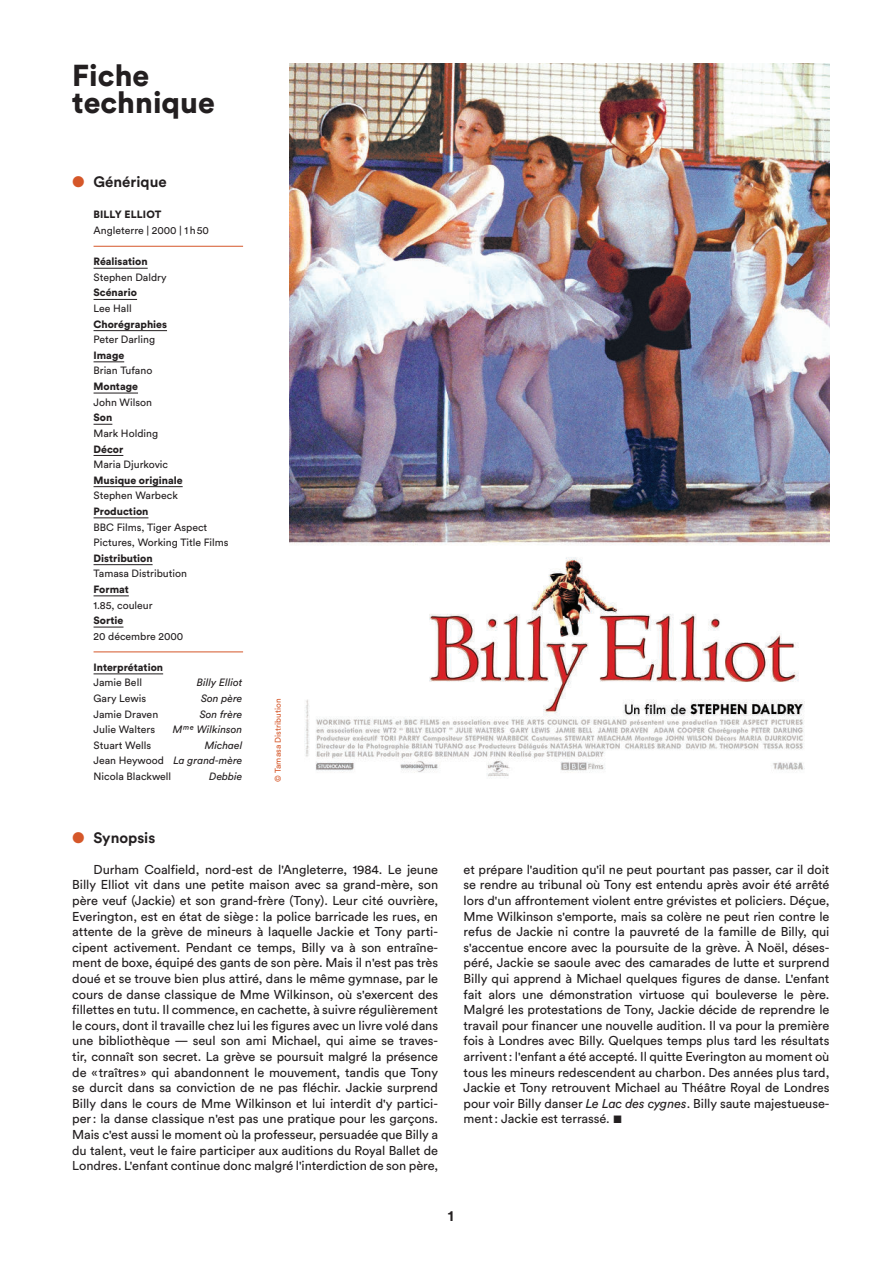
<style>
.page{position:relative;width:893px;height:1263px;background:#fff}
.page>*{position:absolute;margin:0;border:0;box-sizing:border-box;transform-origin:0 0}
.t1{font:900 30px/27.3px "Circular Std";color:#231f20}
.t2{font:700 15px "Circular Std";color:#231f20}
.t3{font:12.75px/15.6px "Circular Std";letter-spacing:-.005em;color:#231f20;text-align:justify}
.t4{font:10.5px/15.6px "Circular Std";color:#231f20}
.t5{font:900 10.5px "Circular Std";color:#231f20}
.t6{font:italic 10.5px "Circular Std";color:#231f20}
.t7{font:8.25px "Circular Std";letter-spacing:.01em;color:#d55729}
.s1{font-weight:400;font-style:italic;color:#d55729}
.s2{font-style:italic}
.s3{font-size:10.5px}
</style>
<div class="page">
<img style="left:289px;top:64px;width:540px;height:713px">
<hr style="left:94px;top:268px;width:54px;height:1px;background:#231f20">
<hr style="left:94px;top:299px;width:43px;height:1px;background:#231f20">
<hr style="left:94px;top:330px;width:73px;height:1px;background:#231f20">
<hr style="left:94px;top:361px;width:30px;height:1px;background:#231f20">
<hr style="left:94px;top:393px;width:44px;height:1px;background:#231f20">
<svg style="left:94px;top:424px;width:18px;height:1px"></svg>
<svg style="left:94px;top:455px;width:29px;height:1px"></svg>
<hr style="left:94px;top:486px;width:89px;height:1px;background:#231f20">
<hr style="left:94px;top:517px;width:54px;height:1px;background:#231f20">
<hr style="left:94px;top:564px;width:59px;height:1px;background:#231f20">
<hr style="left:94px;top:595px;width:35px;height:1px;background:#231f20">
<svg style="left:94px;top:627px;width:29px;height:1px"></svg>
<hr style="left:94px;top:673px;width:69px;height:1px;background:#231f20">
<hr style="left:94px;top:246px;width:149px;height:1px;background:#d55729">
<hr style="left:94px;top:652px;width:149px;height:1px;background:#d55729">
<h1 class="t1" style="left:72px;top:62px;width:144px">Fiche technique</h1>
<p class="t2" style="left:72px;top:174px;width:96px"><span class="s1">●</span> Générique</p>
<p class="t5" style="left:94px;top:209px;width:69px">BILLY ELLIOT</p>
<p class="t4" style="left:94px;top:223px;width:117px">Angleterre | 2000 | 1 h 50</p>
<p class="t5" style="left:94px;top:256px;width:56px">Réalisation</p>
<p class="t4" style="left:94px;top:270px;width:75px">Stephen Daldry</p>
<p class="t5" style="left:94px;top:287px;width:45px">Scénario</p>
<p class="t4" style="left:94px;top:301px;width:40px">Lee Hall</p>
<p class="t5" style="left:94px;top:318px;width:75px">Chorégraphies</p>
<p class="t4" style="left:94px;top:332px;width:63px">Peter Darling</p>
<p class="t5" style="left:94px;top:349px;width:32px">Image</p>
<p class="t4" style="left:94px;top:363px;width:60px">Brian Tufano</p>
<p class="t5" style="left:94px;top:381px;width:46px">Montage</p>
<p class="t4" style="left:94px;top:394px;width:60px">John Wilson</p>
<p class="t5" style="left:94px;top:412px;width:20px">Son</p>
<p class="t4" style="left:94px;top:426px;width:66px">Mark Holding</p>
<p class="t5" style="left:94px;top:443px;width:31px">Décor</p>
<p class="t4" style="left:94px;top:457px;width:76px">Maria Djurkovic</p>
<p class="t5" style="left:94px;top:474px;width:91px">Musique originale</p>
<p class="t4" style="left:94px;top:488px;width:86px">Stephen Warbeck</p>
<p class="t5" style="left:94px;top:505px;width:56px">Production</p>
<p class="t4" style="left:94px;top:519px;width:137px">BBC Films, Tiger Aspect<br>Pictures, Working Title Films</p>
<p class="t5" style="left:94px;top:552px;width:61px">Distribution</p>
<p class="t4" style="left:94px;top:566px;width:95px">Tamasa Distribution</p>
<p class="t5" style="left:94px;top:583px;width:37px">Format</p>
<p class="t4" style="left:94px;top:597px;width:61px">1.85, couleur</p>
<p class="t5" style="left:94px;top:615px;width:31px">Sortie</p>
<p class="t4" style="left:94px;top:628px;width:91px">20 décembre 2000</p>
<p class="t5" style="left:94px;top:661px;width:71px">Interprétation</p>
<p class="t4" style="left:94px;top:675px;width:50px">Jamie Bell</p>
<p class="t6" style="left:197px;top:678px;width:47px">Billy Elliot</p>
<p class="t4" style="left:94px;top:691px;width:54px">Gary Lewis</p>
<p class="t6" style="left:201px;top:694px;width:42px">Son père</p>
<p class="t4" style="left:94px;top:706px;width:66px">Jamie Draven</p>
<p class="t6" style="left:200px;top:709px;width:43px">Son frère</p>
<p class="t4" style="left:94px;top:722px;width:63px">Julie Walters</p>
<p class="t6" style="left:173px;top:725px;width:71px">Mme Wilkinson</p>
<p class="t4" style="left:94px;top:738px;width:59px">Stuart Wells</p>
<p class="t4" style="left:94px;top:738px;width:150px;text-align:justify;text-indent:111px"><span class="s2">Michael </span>Jean Heywood <span class="s2">La grand-mère </span>Nicola Blackwell</p>
<p class="t6" style="left:209px;top:772px;width:35px">Debbie</p>
<p class="t7" style="left:274px;top:782px;width:86px;rotate:-90deg">© Tamasa Distribution</p>
<p class="t2" style="left:72px;top:829px;width:85px"><span class="s1">●</span> Synopsis</p>
<p class="t3" style="left:72px;top:862px;width:367px;text-indent:21px">Durham Coalfield, nord-est de l'Angleterre, 1984. Le jeune Billy Elliot vit dans une petite maison avec sa grand-mère, son père veuf (Jackie) et son grand-frère (Tony). Leur cité ouvrière, Everington, est en état de siège : la police barricade les rues, en attente de la grève de mineurs à laquelle Jackie et Tony parti&shy;cipent activement. Pendant ce temps, Billy va à son entraîne&shy;ment de boxe, équipé des gants de son père. Mais il n'est pas très doué et se trouve bien plus attiré, dans le même gymnase, par le cours de danse classique de Mme Wilkinson, où s'exercent des fillettes en tutu. Il commence, en cachette, à suivre régulièrement le cours, dont il travaille chez lui les figures avec un livre volé dans une bibliothèque — seul son ami Michael, qui aime se traves&shy;tir, connaît son secret. La grève se poursuit malgré la présence de « traîtres » qui abandonnent le mouvement, tandis que Tony se durcit dans sa conviction de ne pas fléchir. Jackie surprend Billy dans le cours de Mme Wilkinson et lui interdit d'y partici&shy;per : la danse classique n'est pas une pratique pour les garçons.<br>Mais c'est aussi le moment où la professeur, persuadée que Billy a du talent, veut le faire participer aux auditions du Royal Ballet de Londres. L'enfant continue donc malgré l'interdiction de son père,</p>
<p class="t3" style="left:464px;top:862px;width:367px">et prépare l'audition qu'il ne peut pourtant pas passer, car il doit se rendre au tribunal où Tony est entendu après avoir été arrêté lors d'un affrontement violent entre grévistes et policiers. Déçue, Mme Wilkinson s'emporte, mais sa colère ne peut rien contre le refus de Jackie ni contre la pauvreté de la famille de Billy, qui s'accentue encore avec la poursuite de la grève. À Noël, déses&shy;péré, Jackie se saoule avec des camarades de lutte et surprend Billy qui apprend à Michael quelques figures de danse. L'enfant fait alors une démonstration virtuose qui bouleverse le père.<br>Malgré les protestations de Tony, Jackie décide de reprendre le travail pour financer une nouvelle audition. Il va pour la première fois à Londres avec Billy. Quelques temps plus tard les résultats arrivent : l'enfant a été accepté. Il quitte Everington au moment où tous les mineurs redescendent au charbon. Des années plus tard, Jackie et Tony retrouvent Michael au Théâtre Royal de Londres pour voir Billy danser <span class="s2">Le Lac des cygnes</span>. Billy saute majestueuse&shy;ment : Jackie est terrassé. <span class="s3">■</span></p>
<p class="t2" style="left:448px;top:1207px;width:7px">1</p>
</div>
